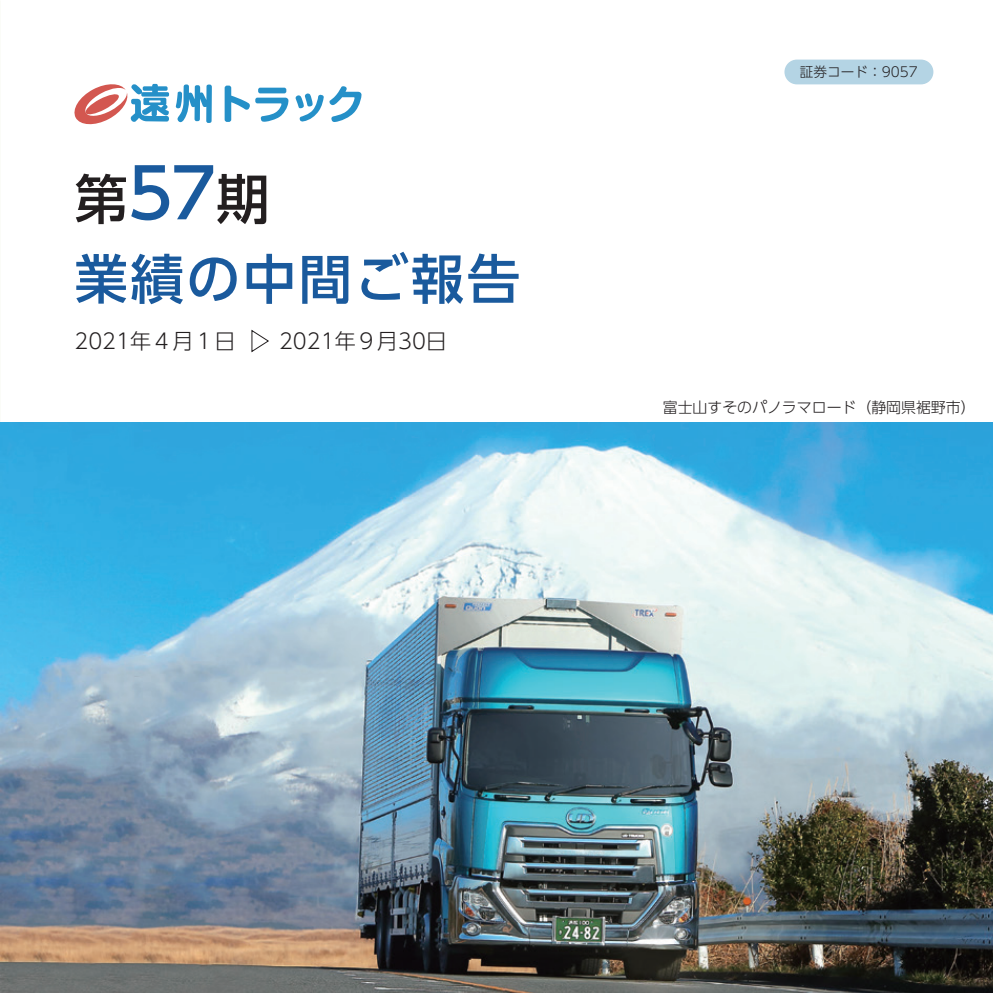
<style>
.page{position:relative;width:993px;height:993px;background:#fff}
.page>*{position:absolute;margin:0;border:0;box-sizing:border-box;transform-origin:0 0}
.t1{font:500 53.38px/79.8px "UD Shin Go Pro";letter-spacing:.05em;color:#1a5a9d}
.t2{font:300 21px "UD Shin Go Pro";color:#231f20}
.t3{font:300 14.88px "UD Shin Go Pro";color:#231f20}
.t4{font:300 13.65px "UD Shin Go Pro";color:#231f20}
.s1{color:#231f20}
.s2{font-size:68.25px}
</style>
<div class="page">
<div style="left:784px;top:60px;width:149px;height:24px;background:#b4d4e4;border-radius:12px"></div>
<img style="left:0;top:422px;width:992px;height:570px">
<svg style="left:251px;top:329px;width:18px;height:24px"></svg>
<svg style="left:74px;top:83px;width:95px;height:42px"></svg>
<svg style="left:175px;top:84px;width:37px;height:39px"></svg>
<svg style="left:224px;top:86px;width:64px;height:36px"></svg>
<svg style="left:295px;top:86px;width:66px;height:36px"></svg>
<h1 class="t1" style="left:74px;top:157px;width:447px"><span class="s1">第</span><span class="s2">57</span><span class="s1">期<br></span>業績の中間ご報告</h1>
<h2 class="t2" style="left:74px;top:323px;width:163px">2021年４月１日</h2>
<h2 class="t2" style="left:279px;top:323px;width:169px">2021年９月30日</h2>
<p class="t4" style="left:799px;top:61px;width:119px">証券コード：9057</p>
<p class="t3" style="left:662px;top:395px;width:314px">富士山すそのパノラマロード（静岡県裾野市）</p>
</div>
